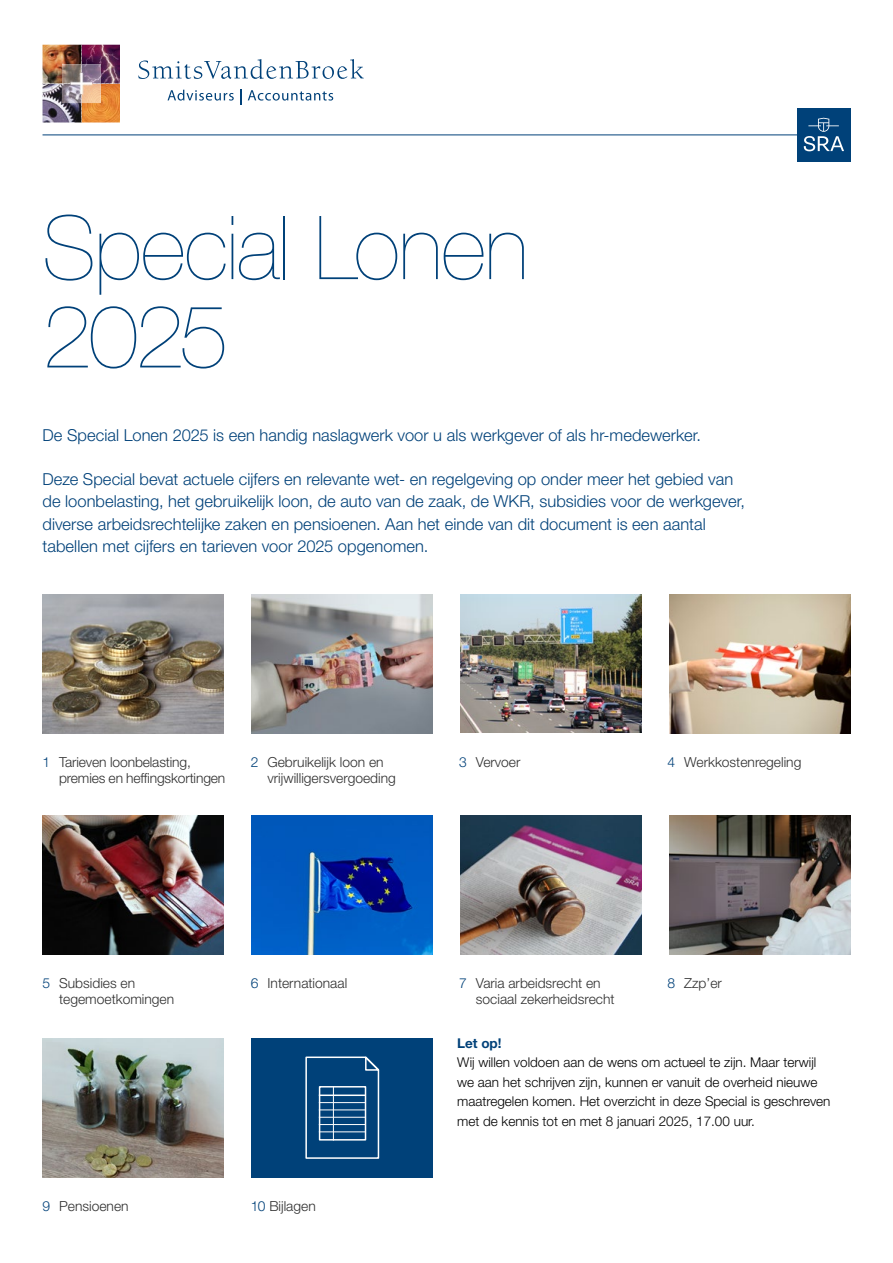
<style>
.page{position:relative;width:893px;height:1263px;background:#fff}
.page>*{position:absolute;margin:0;border:0;box-sizing:border-box;transform-origin:0 0}
.t1{font:200 88.35px/88.3px "Helvetica Neue LT Std";letter-spacing:-.015em;color:#004179}
.t2{font:300 16.5px/22.5px "Helvetica Neue LT Std";letter-spacing:.005em;color:#004179}
.t3{font:300 13.8px/16.2px "Helvetica Neue LT Std";color:#2f2f2f}
.t4{font:300 13.5px/19.5px "Helvetica Neue LT Std";color:#000}
.t5{font:700 13.5px "Helvetica Neue LT Std";color:#004179}
.s1{color:#004179}
</style>
<div class="page">
<hr style="left:43px;top:135px;width:754px;height:1px;background:#004179">
<div style="left:797px;top:108px;width:53px;height:53px;background:#004179"></div>
<svg style="left:804px;top:118px;width:40px;height:33px"></svg>
<svg style="left:138px;top:59px;width:226px;height:20px"></svg>
<svg style="left:168px;top:90px;width:66px;height:11px"></svg>
<svg style="left:240px;top:89px;width:1px;height:15px"></svg>
<svg style="left:248px;top:90px;width:85px;height:11px"></svg>
<img style="left:43px;top:45px;width:77px;height:77px">
<img style="left:62px;top:64px;width:39px;height:39px">
<svg style="left:43px;top:83px;width:27px;height:1px"></svg>
<svg style="left:93px;top:83px;width:27px;height:1px"></svg>
<svg style="left:81px;top:95px;width:1px;height:27px"></svg>
<svg style="left:81px;top:45px;width:1px;height:27px"></svg>
<img style="left:43px;top:594px;width:181px;height:139px">
<img style="left:43px;top:815px;width:181px;height:140px">
<img style="left:43px;top:1038px;width:181px;height:139px">
<img style="left:251px;top:594px;width:182px;height:139px">
<img style="left:251px;top:815px;width:182px;height:140px">
<div style="left:251px;top:1038px;width:182px;height:139px;background:#004179"></div>
<img style="left:460px;top:594px;width:182px;height:138px">
<img style="left:460px;top:815px;width:182px;height:140px">
<img style="left:669px;top:815px;width:181px;height:140px">
<img style="left:669px;top:594px;width:181px;height:139px">
<svg style="left:305px;top:1056px;width:75px;height:103px"></svg>
<div style="left:319px;top:1086px;width:47px;height:54px;border:2px solid #fff"></div>
<hr style="left:319px;top:1094px;width:46px;height:2px;background:#fff">
<hr style="left:319px;top:1102px;width:46px;height:1px;background:#fff">
<hr style="left:319px;top:1109px;width:46px;height:1px;background:#fff">
<hr style="left:319px;top:1117px;width:46px;height:1px;background:#fff">
<hr style="left:319px;top:1124px;width:46px;height:1px;background:#fff">
<hr style="left:319px;top:1131px;width:46px;height:1px;background:#fff">
<hr style="left:333px;top:1086px;width:1px;height:54px;background:#fff">
<h1 class="t1" style="left:43px;top:203px;width:488px">Special Lonen<br>2025</h1>
<p class="t2" style="left:43px;top:423px;width:660px">De Special Lonen 2025 is een handig naslagwerk voor u als werkgever of als hr-medewerker.</p>
<p class="t2" style="left:43px;top:467px;width:704px">Deze Special bevat actuele cijfers en relevante wet- en regelgeving op onder meer het gebied van de loonbelasting, het gebruikelijk loon, de auto van de zaak, de WKR, subsidies voor de werkgever, diverse arbeidsrechtelijke zaken en pensioenen. Aan het einde van dit document is een aantal tabellen met cijfers en tarieven voor 2025 opgenomen.</p>
<p class="t3" style="left:59px;top:754px;width:168px;text-indent:-17px"><span class="s1">1</span> Tarieven loonbelasting, premies en heffingskortingen</p>
<p class="t3" style="left:268px;top:754px;width:130px;text-indent:-17px"><span class="s1">2</span> Gebruikelijk loon en vrijwilligersvergoeding</p>
<p class="t3" style="left:459px;top:754px;width:63px"><span class="s1">3</span> Vervoer</p>
<p class="t3" style="left:668px;top:754px;width:135px"><span class="s1">4</span> Werkkostenregeling</p>
<p class="t3" style="left:59px;top:975px;width:117px;text-indent:-17px"><span class="s1">5</span> Subsidies en tegemoetkomingen</p>
<p class="t3" style="left:251px;top:975px;width:98px"><span class="s1">6</span> Internationaal</p>
<p class="t3" style="left:476px;top:975px;width:140px;text-indent:-17px"><span class="s1">7</span> Varia arbeidsrecht en sociaal zekerheidsrecht</p>
<p class="t3" style="left:668px;top:975px;width:56px"><span class="s1">8</span> Zzp’er</p>
<p class="t3" style="left:43px;top:1197px;width:88px"><span class="s1">9</span> Pensioenen</p>
<p class="t3" style="left:251px;top:1197px;width:66px"><span class="s1">10</span> Bijlagen</p>
<p class="t5" style="left:457px;top:1034px;width:46px">Let op!</p>
<p class="t4" style="left:457px;top:1052px;width:375px">Wij willen voldoen aan de wens om actueel te zijn. Maar terwijl we aan het schrijven zijn, kunnen er vanuit de overheid nieuwe maatregelen komen. Het overzicht in deze Special is geschreven met de kennis tot en met 8 januari 2025, 17.00 uur.</p>
</div>
